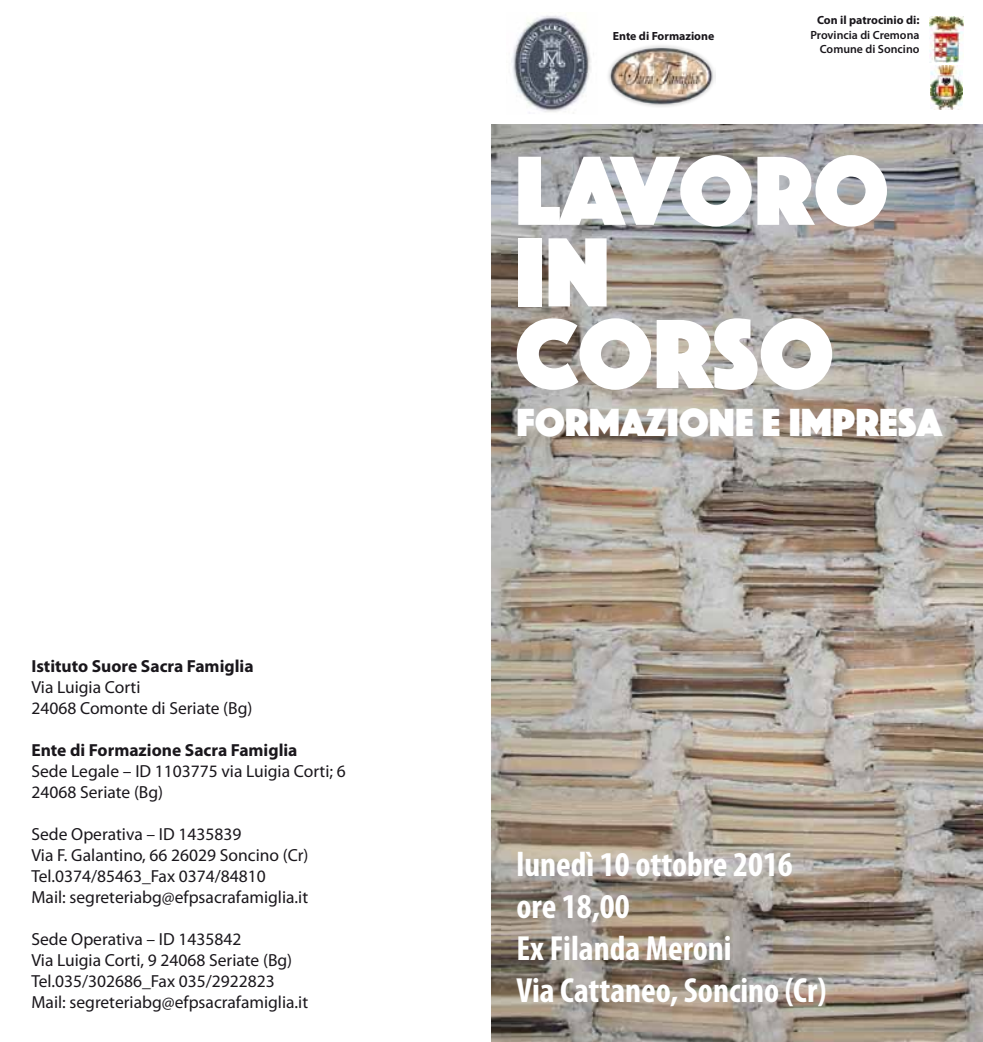
<style>
.page{position:relative;width:983px;height:1042px;background:#fff}
.page>*{position:absolute;margin:0;border:0;box-sizing:border-box;transform-origin:0 0}
.t1{font:102.2px/81.5px "Phosphate Solid";color:#fff}
.t2{font:40.77px "Phosphate Solid";color:#fff}
.t3{font:700 condensed 35px/42px "Myriad Pro";color:#fff}
.t4{font:17.5px/21px "Myriad Pro";color:#1a171c}
.t5{font:700 17.5px "Myriad Pro";color:#1a171c}
.t6{font:700 11.9px "Myriad Pro";color:#1a171c}
.t7{font:600 11.9px/14.2px "Myriad Pro";color:#1a171c;text-align:right}
</style>
<div class="page">
<img style="left:491px;top:125px;width:491px;height:917px">
<img style="left:608px;top:45px;width:107px;height:62px">
<img style="left:511px;top:15px;width:80px;height:99px">
<img style="left:930px;top:65px;width:32px;height:44px">
<img style="left:929px;top:16px;width:34px;height:46px">
<p class="t5" style="left:31px;top:655px;width:224px">Istituto Suore Sacra Famiglia</p>
<p class="t4" style="left:31px;top:676px;width:222px">Via Luigia Corti<br>24068 Comonte di Seriate (Bg)</p>
<p class="t5" style="left:31px;top:739px;width:267px">Ente di Formazione Sacra Famiglia</p>
<p class="t4" style="left:31px;top:760px;width:316px">Sede Legale – ID 1103775 via Luigia Corti; 6<br>24068 Seriate (Bg)</p>
<p class="t4" style="left:31px;top:823px;width:278px">Sede Operativa – ID 1435839<br>Via F. Galantino, 66 26029 Soncino (Cr)<br>Tel.0374/85463_Fax 0374/84810<br>Mail: segreteriabg@efpsacrafamiglia.it</p>
<p class="t4" style="left:31px;top:928px;width:278px">Sede Operativa – ID 1435842<br>Via Luigia Corti, 9 24068 Seriate (Bg)<br>Tel.035/302686_Fax 035/2922823<br>Mail: segreteriabg@efpsacrafamiglia.it</p>
<p class="t6" style="left:612px;top:28px;width:103px">Ente di Formazione</p>
<p class="t6" style="left:817px;top:13px;width:104px">Con il patrocinio di:</p>
<p class="t7" style="left:810px;top:27px;width:111px">Provincia di Cremona<br>Comune di Soncino</p>
<h1 class="t1" style="left:514px;top:145px;width:376px">LAVORO<br>IN<br>CORSO</h1>
<h2 class="t2" style="left:516px;top:393px;width:427px">FORMAZIONE E IMPRESA</h2>
<h3 class="t3" style="left:516px;top:842px;width:311px">lunedì 10 ottobre 2016 ore 18,00<br>Ex Filanda Meroni<br>Via Cattaneo, Soncino (Cr)</h3>
</div>
